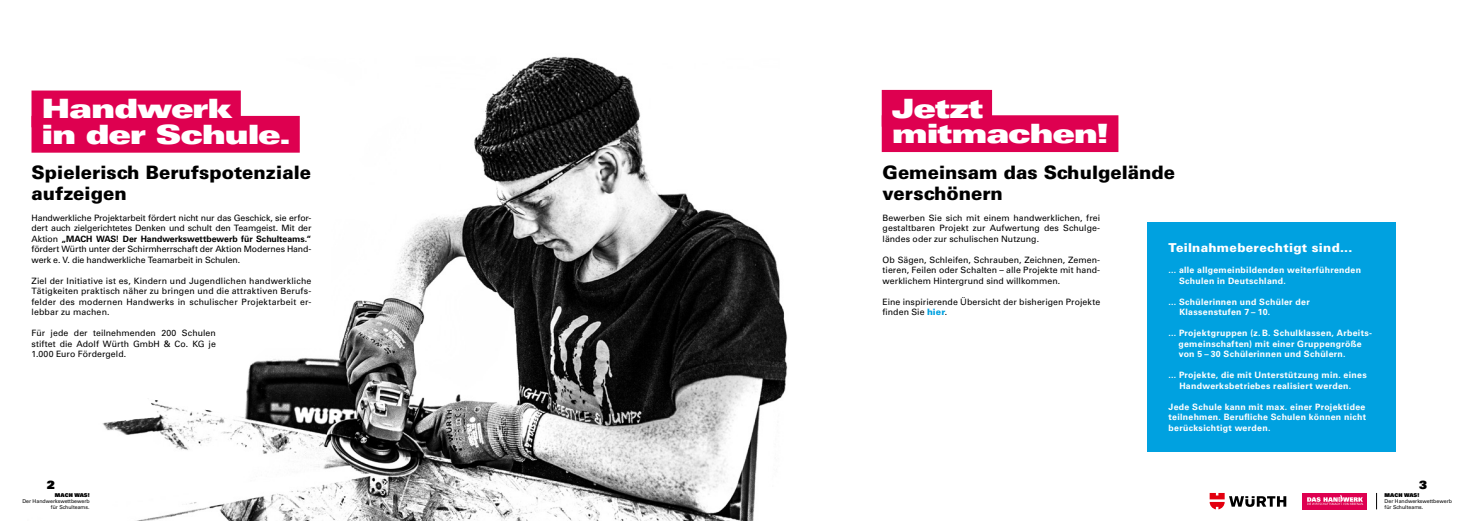
<style>
.page{position:relative;width:1474px;height:521px;background:#fff}
.page>*{position:absolute;margin:0;border:0;box-sizing:border-box;transform-origin:0 0}
.t1{font:26.6px/25.4px "Univers LT Std X Black Ex";letter-spacing:-.045em;color:#fff}
.t2{font:900 18.46px/21px "Univers LT Std";color:#000}
.t3{font:900 12.25px "Univers LT Std";letter-spacing:.025em;color:#fff}
.t4{font:11.38px "Univers LT Std X Black";color:#000}
.t5{font:8.75px/10.5px "Univers LT Std";letter-spacing:.005em;color:#000;text-align:justify}
.t6{font:700 8.75px/10.5px "Univers LT Std";letter-spacing:.035em;color:#fff}
.t7{font:5.25px/6.3px "Univers LT Std";color:#000;text-align:right}
.t8{font:5.25px "Univers LT Std X Black";color:#000}
.s1{font-weight:700}
.s2{font-weight:900;color:#00a1e0}
</style>
<div class="page">
<img style="left:102px;top:56px;width:686px;height:465px">
<svg style="left:102px;top:347px;width:169px;height:76px"></svg>
<div style="left:1147px;top:222px;width:248px;height:230px;background:#00a1e0"></div>
<div style="left:0;top:80px;width:330px;height:267px;background:#fff"></div>
<div style="left:32px;top:91px;width:209px;height:36px;background:#de0050"></div>
<div style="left:32px;top:116px;width:268px;height:37px;background:#de0050"></div>
<div style="left:881px;top:90px;width:111px;height:37px;background:#de0050"></div>
<div style="left:881px;top:115px;width:237px;height:37px;background:#de0050"></div>
<svg style="left:1376px;top:493px;width:1px;height:16px"></svg>
<svg style="left:1209px;top:493px;width:77px;height:16px"></svg>
<div style="left:1302px;top:493px;width:65px;height:16px;background:#de0050"></div>
<svg style="left:1307px;top:495px;width:56px;height:10px"></svg>
<h1 class="t1" style="left:42px;top:96px;width:250px">Handwerk<br>in der Schule.</h1>
<h1 class="t1" style="left:891px;top:96px;width:219px">Jetzt mitmachen!</h1>
<h2 class="t2" style="left:32px;top:161px;width:281px">Spielerisch Berufspotenziale aufzeigen</h2>
<p class="t5" style="left:31px;top:212px;width:281px">Handwerkliche Projektarbeit fördert nicht nur das Geschick, sie erfor&shy;dert auch zielgerichtetes Denken und schult den Teamgeist. Mit der Aktion <span class="s1">„MACH WAS! Der Handwerkswettbewerb für Schulteams.“ </span>fördert Würth unter der Schirmherrschaft der Aktion Modernes Hand&shy;werk e. V. die handwerkliche Teamarbeit in Schulen.</p>
<p class="t5" style="left:31px;top:275px;width:281px">Ziel der Initiative ist es, Kindern und Jugendlichen handwerkliche Tätigkeiten praktisch näher zu bringen und die attraktiven Berufs&shy;felder des modernen Handwerks in schulischer Projektarbeit er&shy;lebbar zu machen.</p>
<p class="t5" style="left:31px;top:328px;width:186px">Für jede der teilnehmenden 200 Schulen stiftet die Adolf Würth GmbH &amp; Co. KG je 1.000 Euro Fördergeld.</p>
<h2 class="t2" style="left:882px;top:161px;width:294px">Gemeinsam das Schulgelände verschönern</h2>
<p class="t5" style="left:882px;top:212px;width:219px">Bewerben Sie sich mit einem handwerklichen, frei gestaltbaren Projekt zur Aufwertung des Schulge&shy;ländes oder zur schulischen Nutzung.</p>
<p class="t5" style="left:882px;top:254px;width:219px">Ob Sägen, Schleifen, Schrauben, Zeichnen, Zemen&shy;tieren, Feilen oder Schalten – alle Projekte mit hand&shy;werklichem Hintergrund sind willkommen.</p>
<p class="t5" style="left:882px;top:296px;width:219px">Eine inspirierende Übersicht der bisherigen Projekte finden Sie <span class="s2">hier</span>.</p>
<h3 class="t3" style="left:1168px;top:240px;width:185px">Teilnahmeberechtigt sind...</h3>
<p class="t6" style="left:1178px;top:265px;width:183px;text-indent:-10px">... alle allgemeinbildenden weiterführenden<br>Schulen in Deutschland.</p>
<p class="t6" style="left:1179px;top:296px;width:132px;text-indent:-11px">... Schülerinnen und Schüler der<br>Klassenstufen 7 – 10.</p>
<p class="t6" style="left:1178px;top:328px;width:195px;text-indent:-10px">... Projektgruppen (z. B. Schulklassen, Arbeits&shy;gemeinschaften) mit einer Gruppengröße von 5 – 30 Schülerinnen und Schülern.</p>
<p class="t6" style="left:1168px;top:370px;width:200px;text-align:center">... Projekte, die mit Unterstützung min. eines<br>Handwerksbetriebes realisiert werden.</p>
<p class="t6" style="left:1168px;top:401px;width:199px;text-align:justify">Jede Schule kann mit max. einer Projektidee teilnehmen. Berufliche Schulen können nicht berücksichtigt werden.</p>
<h3 class="t4" style="left:47px;top:478px;width:10px">2</h3>
<h3 class="t4" style="left:1418px;top:478px;width:10px">3</h3>
<p class="t8" style="left:55px;top:491px;width:36px">MACH WAS!</p>
<p class="t7" style="left:22px;top:498px;width:69px">Der Handwerkswettbewerb für Schulteams.</p>
<p class="t8" style="left:1384px;top:491px;width:36px">MACH WAS!</p>
<p class="t7" style="left:1384px;top:498px;width:69px;text-align:left">Der Handwerkswettbewerb für Schulteams.</p>
</div>
